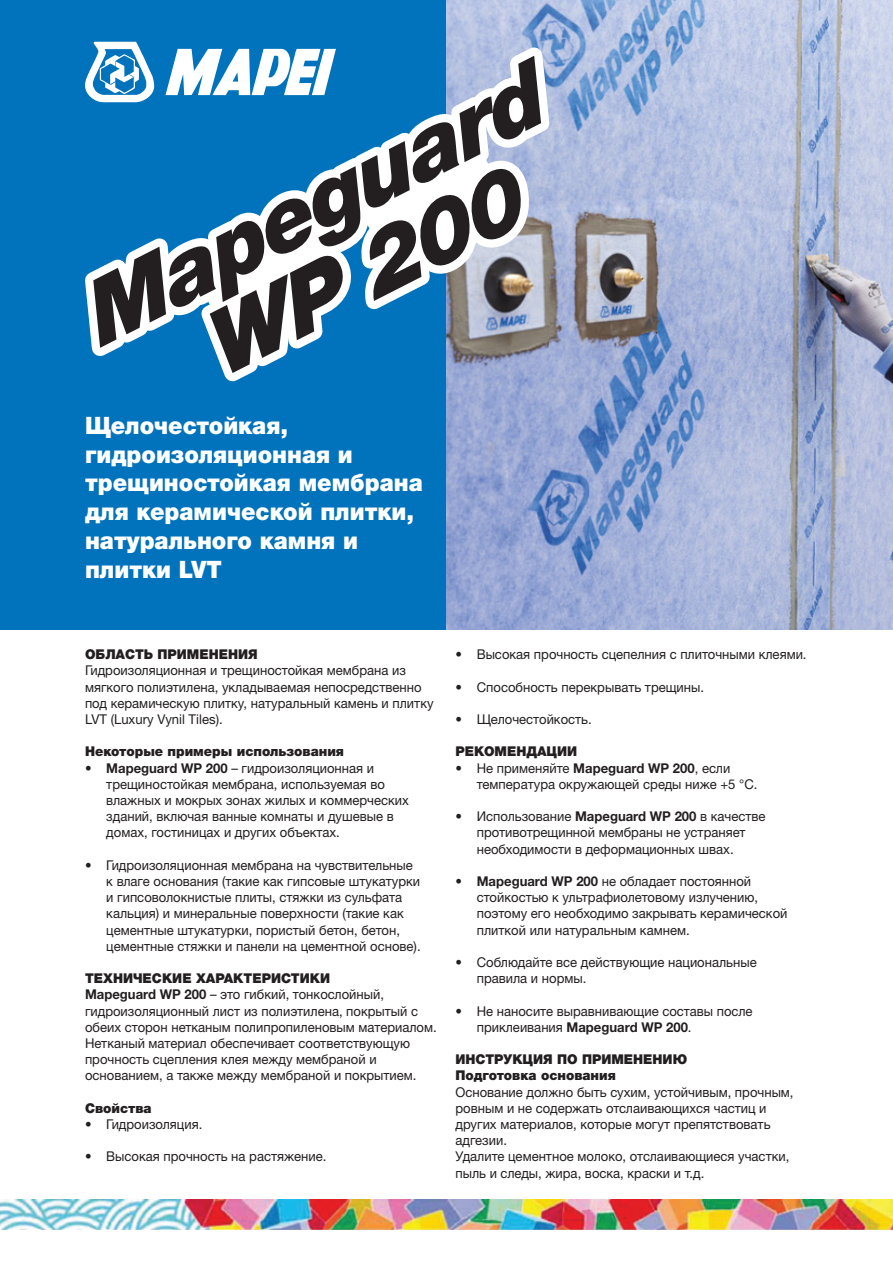
<style>
.page{position:relative;width:893px;height:1263px;background:#fff}
.page>*{position:absolute;margin:0;border:0;box-sizing:border-box;transform-origin:0 0}
.t1{font:900 24px/28.8px "Helvetica Neue LTW1 G";color:#fff;scale:.96 1}
.отступ{font:13.5px/16.2px "Helvetica Neue LTW1 G";color:#231f20}
.заголовок{font:900 13.5px "Helvetica Neue LTW1 G";color:#231f20}
.s1{font-weight:700}
</style>
<div class="page">
<div style="left:0;top:0;width:893px;height:629px;background:#0073bc"></div>
<img style="left:446px;top:0;width:447px;height:629px">
<img style="left:1px;top:1199px;width:892px;height:30px">
<svg style="left:85px;top:30px;width:474px;height:366px"></svg>
<p class="t1" style="left:85px;top:411px;width:353px">Щелочестойкая, гидроизоляционная и трещиностойкая мембрана для керамической плитки, натурального камня и плитки LVT</p>
<p class="заголовок" style="left:85px;top:646px;width:174px">ОБЛАСТЬ ПРИМЕНЕНИЯ</p>
<p class="отступ" style="left:85px;top:662px;width:350px">Гидроизоляционная и трещиностойкая мембрана из мягкого полиэтилена, укладываемая непосредственно под керамическую плитку, натуральный камень и плитку LVT (Luxury Vynil Tiles).</p>
<p class="заголовок" style="left:85px;top:743px;width:260px">Некоторые примеры использования</p>
<p class="отступ" style="left:106px;top:760px;width:304px;text-indent:-21px">• <span class="s1">Mapeguard WP 200</span> – гидроизоляционная и трещиностойкая мембрана, используемая во влажных и мокрых зонах жилых и коммерческих зданий, включая ванные комнаты и душевые в домах, гостиницах и других объектах.</p>
<p class="отступ" style="left:106px;top:857px;width:316px;text-indent:-21px">• Гидроизоляционная мембрана на чувствительные к влаге основания (такие как гипсовые штукатурки и гипсоволокнистые плиты, стяжки из сульфата кальция) и минеральные поверхности (такие как цементные штукатурки, пористый бетон, бетон, цементные стяжки и панели на цементной основе).</p>
<p class="заголовок" style="left:85px;top:970px;width:247px">ТЕХНИЧЕСКИЕ ХАРАКТЕРИСТИКИ</p>
<p class="отступ" style="left:85px;top:986px;width:353px"><span class="s1">Mapeguard WP 200</span> – это гибкий, тонкослойный, гидроизоляционный лист из полиэтилена, покрытый с обеих сторон нетканым полипропиленовым материалом.<br>Нетканый материал обеспечивает соответствующую прочность сцепления клея между мембраной и основанием, а также между мембраной и покрытием.</p>
<p class="заголовок" style="left:85px;top:1100px;width:68px">Свойства</p>
<p class="отступ" style="left:85px;top:1116px;width:119px">• Гидроизоляция.</p>
<p class="отступ" style="left:85px;top:1148px;width:243px">• Высокая прочность на растяжение.</p>
<p class="отступ" style="left:455px;top:646px;width:353px">• Высокая прочность сцепелния с плиточными клеями.</p>
<p class="отступ" style="left:455px;top:679px;width:250px">• Способность перекрывать трещины.</p>
<p class="отступ" style="left:455px;top:711px;width:138px">• Щелочестойкость.</p>
<p class="заголовок" style="left:455px;top:743px;width:123px">РЕКОМЕНДАЦИИ</p>
<p class="отступ" style="left:477px;top:760px;width:282px;text-indent:-21px">• Не применяйте <span class="s1">Mapeguard WP 200</span>, если температура окружающей среды ниже +5 °C.</p>
<p class="отступ" style="left:477px;top:808px;width:290px;text-indent:-21px">• Использование <span class="s1">Mapeguard WP 200</span> в качестве противотрещинной мембраны не устраняет необходимости в деформационных швах.</p>
<p class="отступ" style="left:477px;top:873px;width:312px;text-indent:-21px">• <span class="s1">Mapeguard WP 200</span> не обладает постоянной стойкостью к ультрафиолетовому излучению, поэтому его необходимо закрывать керамической плиткой или натуральным камнем.</p>
<p class="отступ" style="left:477px;top:954px;width:281px;text-indent:-21px">• Соблюдайте все действующие национальные правила и нормы.</p>
<p class="отступ" style="left:477px;top:1003px;width:277px;text-indent:-21px">• Не наносите выравнивающие составы после приклеивания <span class="s1">Mapeguard WP 200</span>.</p>
<p class="заголовок" style="left:455px;top:1051px;width:233px">ИНСТРУКЦИЯ ПО ПРИМЕНЕНИЮ</p>
<p class="заголовок" style="left:455px;top:1067px;width:162px">Подготовка основания</p>
<p class="отступ" style="left:455px;top:1084px;width:340px">Основание должно быть сухим, устойчивым, прочным, ровным и не содержать отслаивающихся частиц и других материалов, которые могут препятствовать адгезии.</p>
<p class="отступ" style="left:455px;top:1148px;width:335px">Удалите цементное молоко, отслаивающиеся участки, пыль и следы, жира, воска, краски и т.д.</p>
</div>
